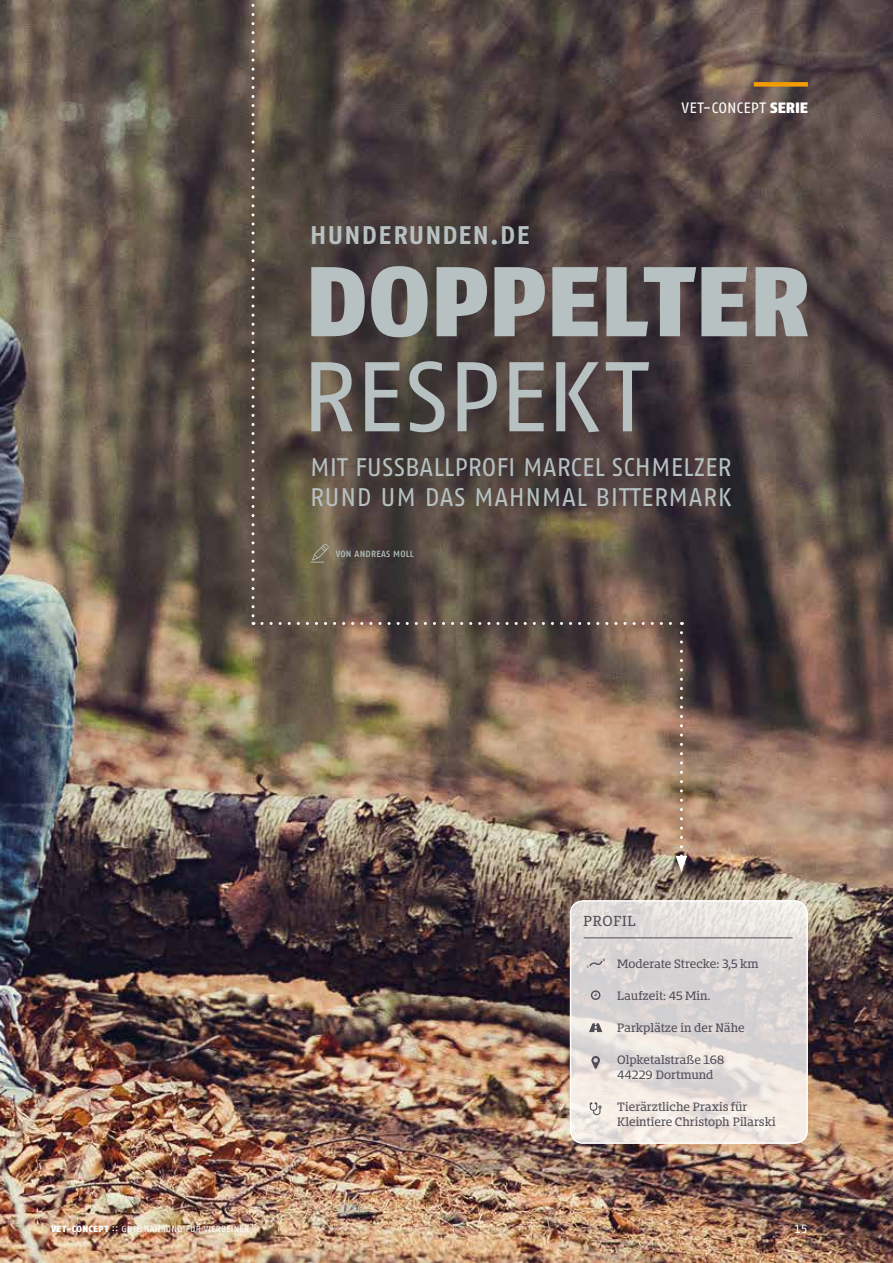
<style>
.page{position:relative;width:893px;height:1263px;background:#fff}
.page>*{position:absolute;margin:0;border:0;box-sizing:border-box;transform-origin:0 0}
.t1{font:98.7px "Fago No Black Lf";letter-spacing:.005em;color:#b7c1c2}
.t2{font:98.7px "Fago No Regular Tf";letter-spacing:-.015em;color:#b7c1c2}
.t3{font:25.5px/30.6px "Fago No Regular LF";color:#b7c1c2}
.t4{font:25.5px "Fago No Bold Lf";letter-spacing:.05em;color:#b7c1c2}
.t5{font:15px "Fago No Regular Tf";letter-spacing:.005em;color:#fff}
.t6{font:13.5px "Bommer Slab";letter-spacing:.04em;color:#524c56}
.t7{font:12px "Fago No Regular Tf";color:#fff}
.t8{font:11.25px/15px "Bommer Slab";color:#524c56}
.t9{font:9px "Fago No Regular Tf";letter-spacing:.025em;color:#fff}
.t10{font:9px "Fago No Med";letter-spacing:.025em;color:#b7c1c2}
.s1{font-family:"Fago No Black Lf"}
.s2{font-family:"Fago No Med"}
</style>
<div class="page">
<img style="left:0;top:0;width:893px;height:1263px">
<svg style="left:571px;top:901px;width:236px;height:242px"></svg>
<div style="left:570px;top:900px;width:238px;height:244px;border:2px solid #fff;border-radius:13px"></div>
<svg style="left:251px;top:0;width:3px;height:625px"></svg>
<svg style="left:262px;top:622px;width:420px;height:3px"></svg>
<svg style="left:676px;top:633px;width:11px;height:239px"></svg>
<div style="left:754px;top:82px;width:54px;height:5px;background:#f59c00"></div>
<svg style="left:310px;top:544px;width:19px;height:19px"></svg>
<hr style="left:584px;top:937px;width:209px;height:1px;background:#524c56">
<svg style="left:590px;top:1102px;width:12px;height:13px"></svg>
<svg style="left:589px;top:1023px;width:13px;height:9px"></svg>
<svg style="left:591px;top:1056px;width:9px;height:13px"></svg>
<svg style="left:591px;top:990px;width:9px;height:10px"></svg>
<svg style="left:587px;top:959px;width:18px;height:9px"></svg>
<h2 class="t4" style="left:310px;top:220px;width:221px">HUNDERUNDEN.DE</h2>
<h3 class="t5" style="left:681px;top:99px;width:128px">VET-CONCEPT <span class="s1">SERIE</span></h3>
<h1 class="t1" style="left:305px;top:242px;width:506px">DOPPELTER</h1>
<h1 class="t2" style="left:301px;top:341px;width:347px">RESPEKT</h1>
<h2 class="t3" style="left:310px;top:451px;width:423px">MIT FUSSBALLPROFI MARCEL SCHMELZER<br>RUND UM DAS MAHNMAL BITTERMARK</h2>
<p class="t10" style="left:336px;top:548px;width:79px">VON ANDREAS MOLL</p>
<p class="t6" style="left:584px;top:911px;width:54px">PROFIL</p>
<p class="t8" style="left:617px;top:956px;width:143px">Moderate Strecke: 3,5 km</p>
<p class="t8" style="left:617px;top:988px;width:95px">Laufzeit: 45 Min.</p>
<p class="t8" style="left:617px;top:1020px;width:129px">Parkplätze in der Nähe</p>
<p class="t8" style="left:617px;top:1052px;width:109px">Olpketalstraße 168<br>44229 Dortmund</p>
<p class="t8" style="left:617px;top:1099px;width:160px">Tierärztliche Praxis für<br>Kleintiere Christoph Pilarski</p>
<p class="t9" style="left:51px;top:1223px;width:200px"><span class="s1">VET-CONCEPT</span> <span class="s2">::</span> GUTE NAHRUNG FÜR VIERBEINER</p>
<p class="t7" style="left:794px;top:1222px;width:15px">15</p>
</div>
